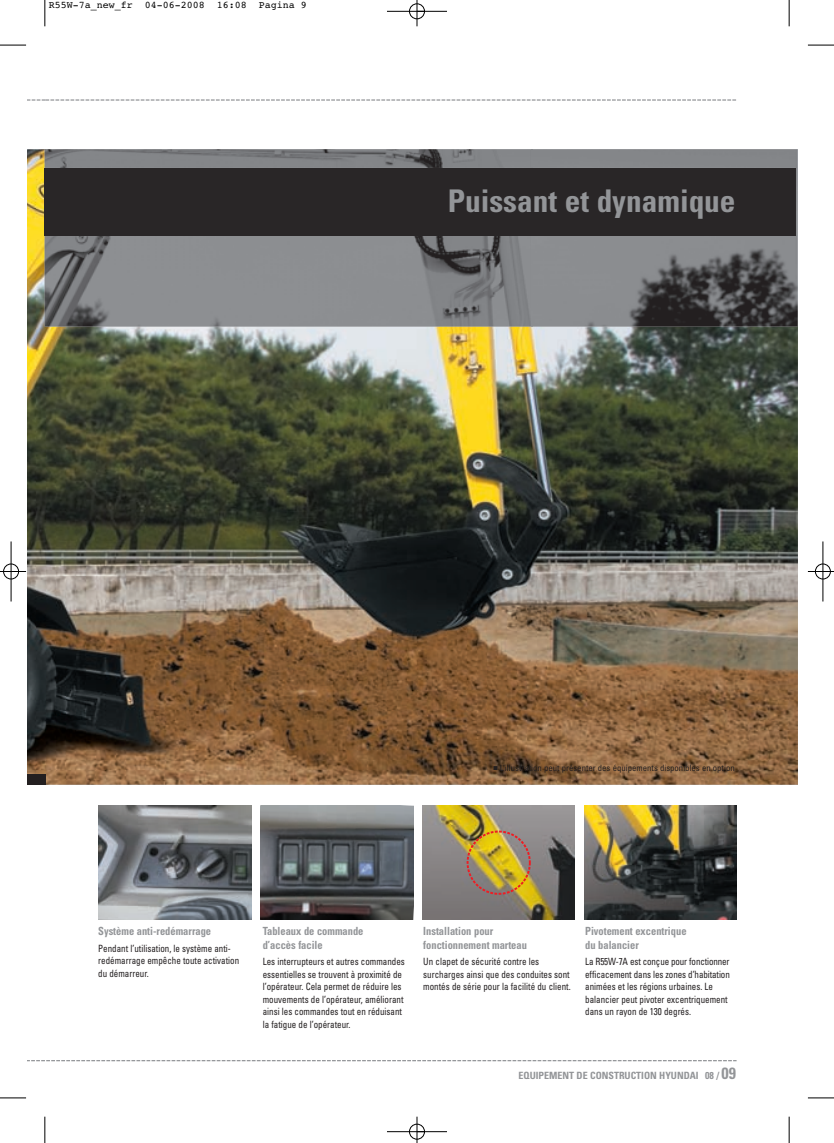
<style>
.page{position:relative;width:834px;height:1143px;background:#fff}
.page>*{position:absolute;margin:0;border:0;box-sizing:border-box;transform-origin:0 0}
.t1{font:700 condensed 31.25px "Univers LT Std";color:#939598}
.t2{font:700 condensed 11.25px/13.8px "Univers LT Std";color:#939598;scale:.93 1}
.t3{font:condensed 10px/12.5px "Univers LT Std";color:#231f20;scale:.9 1}
.t4{font:700 condensed 10px "Univers LT Std";color:#939598}
.t5{font:10px "Courier";color:#000}
.t6{font:condensed 8.75px "Univers LT Std";color:#231f20}
.s1{font-size:16.25px}
</style>
<div class="page">
<img style="left:27px;top:149px;width:771px;height:635px">
<div style="left:27px;top:774px;width:19px;height:10px;background:#231f20"></div>
<img style="left:99px;top:806px;width:152px;height:113px">
<img style="left:261px;top:806px;width:152px;height:113px">
<img style="left:422px;top:806px;width:153px;height:113px">
<img style="left:466px;top:830px;width:65px;height:64px">
<img style="left:584px;top:806px;width:153px;height:113px">
<img style="left:45px;top:149px;width:752px;height:177px">
<div style="left:45px;top:168px;width:751px;height:67px;background:#292627"></div>
<svg style="left:27px;top:1060px;width:709px;height:1px"></svg>
<svg style="left:27px;top:99px;width:709px;height:2px"></svg>
<svg style="left:45px;top:0;width:1px;height:26px"></svg>
<svg style="left:0;top:45px;width:26px;height:1px"></svg>
<svg style="left:789px;top:0;width:1px;height:26px"></svg>
<svg style="left:808px;top:45px;width:26px;height:1px"></svg>
<svg style="left:45px;top:1116px;width:1px;height:26px"></svg>
<svg style="left:0;top:1097px;width:26px;height:1px"></svg>
<svg style="left:789px;top:1116px;width:1px;height:26px"></svg>
<svg style="left:808px;top:1097px;width:26px;height:1px"></svg>
<div style="left:409px;top:1123px;width:16px;height:16px;border:1px solid #fff;border-radius:50%"></div>
<div style="left:3px;top:563px;width:16px;height:16px;border:1px solid #fff;border-radius:50%"></div>
<div style="left:815px;top:563px;width:15px;height:16px;border:1px solid #fff;border-radius:50%"></div>
<hr style="left:387px;top:11px;width:60px;height:1px;background:#000">
<hr style="left:387px;top:1131px;width:60px;height:1px;background:#000">
<hr style="left:11px;top:541px;width:1px;height:60px;background:#000">
<hr style="left:822px;top:541px;width:1px;height:60px;background:#000">
<svg style="left:417px;top:0;width:1px;height:26px"></svg>
<svg style="left:417px;top:1116px;width:1px;height:26px"></svg>
<svg style="left:0;top:571px;width:26px;height:1px"></svg>
<svg style="left:808px;top:571px;width:26px;height:1px"></svg>
<div style="left:409px;top:4px;width:16px;height:15px;border:1px solid #000;border-radius:50%"></div>
<div style="left:409px;top:1124px;width:16px;height:15px;border:1px solid #000;border-radius:50%"></div>
<div style="left:3px;top:564px;width:16px;height:15px;border:1px solid #000;border-radius:50%"></div>
<div style="left:815px;top:564px;width:15px;height:15px;border:1px solid #000;border-radius:50%"></div>
<p class="t5" style="left:49px;top:1px;width:260px">R55W-7a_new_fr 04-06-2008 16:08 Pagina 9</p>
<h1 class="t1" style="left:448px;top:187px;width:289px">Puissant et dynamique</h1>
<p class="t6" style="left:493px;top:764px;width:243px">■ L’illustration peut présenter des équipements disponibles en option</p>
<p class="t2" style="left:98px;top:925px;width:123px">Système anti-redémarrage</p>
<p class="t3" style="left:98px;top:942px;width:158px">Pendant l’utilisation, le système anti&shy;redémarrage empêche toute activation du démarreur.</p>
<p class="t2" style="left:263px;top:925px;width:110px">Tableaux de commande d’accès facile</p>
<p class="t3" style="left:263px;top:956px;width:160px">Les interrupteurs et autres commandes essentielles se trouvent à proximité de l’opérateur. Cela permet de réduire les mouvements de l’opérateur, améliorant ainsi les commandes tout en réduisant la fatigue de l’opérateur.</p>
<p class="t2" style="left:423px;top:925px;width:113px">Installation pour fonctionnement marteau</p>
<p class="t3" style="left:423px;top:956px;width:165px">Un clapet de sécurité contre les surcharges ainsi que des conduites sont montés de série pour la facilité du client.</p>
<p class="t2" style="left:585px;top:925px;width:110px">Pivotement excentrique du balancier</p>
<p class="t3" style="left:585px;top:956px;width:162px">La R55W-7A est conçue pour fonctionner efficacement dans les zones d’habitation animées et les régions urbaines. Le balancier peut pivoter excentriquement dans un rayon de 130 degrés.</p>
<p class="t4" style="left:518px;top:1071px;width:219px">EQUIPEMENT DE CONSTRUCTION HYUNDAI 08 / <span class="s1">09</span></p>
</div>
